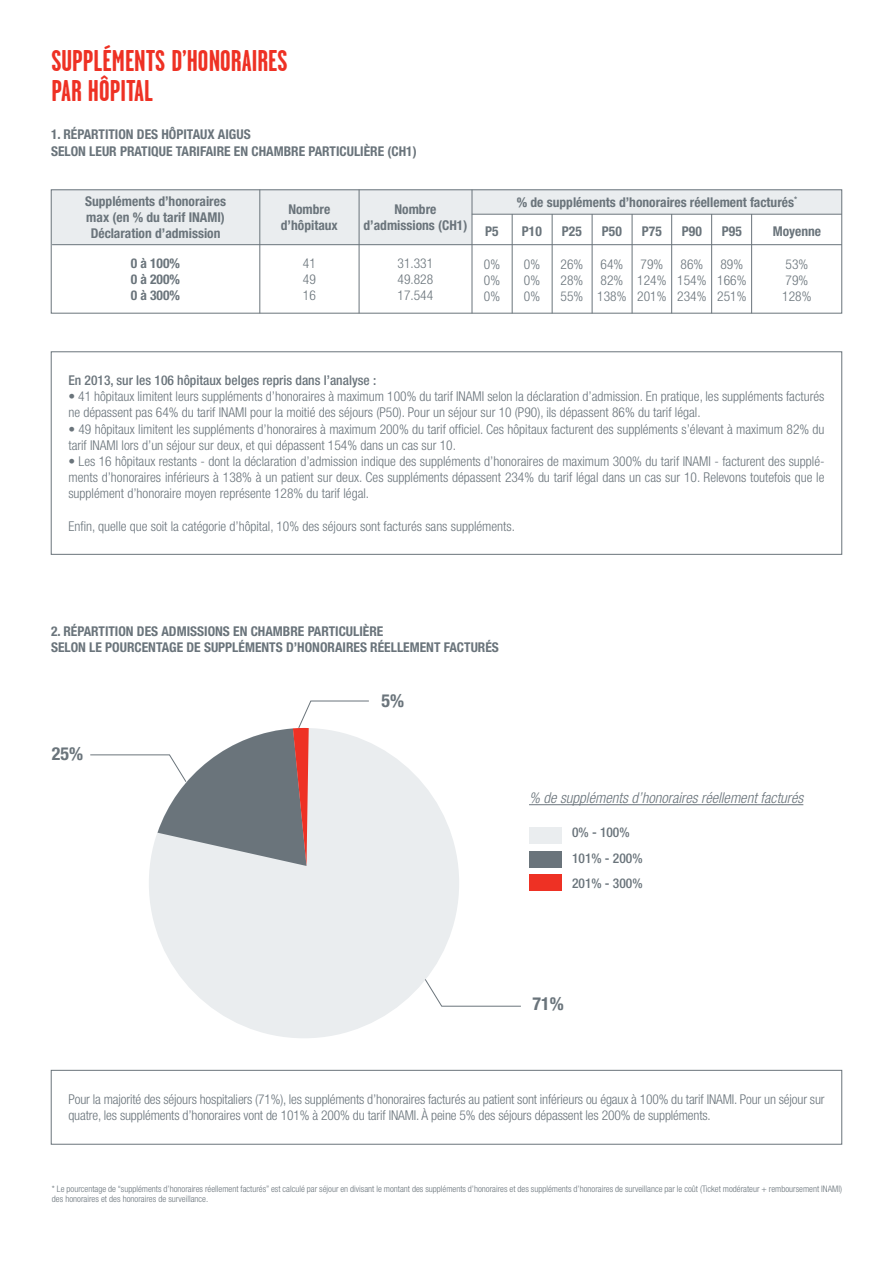
<style>
.page{position:relative;width:893px;height:1263px;background:#fff}
.page>*{position:absolute;margin:0;border:0;box-sizing:border-box;transform-origin:0 0}
.t1{font:700 30px/30px "Garage Gothic";color:#ee3124}
.t2{font:700 condensed 18px "Helvetica Neue LT Std";color:#6a747b}
.t3{font:italic 300 condensed 15px "Helvetica Neue LT Std";color:#6a747b}
.t4{font:300 condensed 13.5px/16.2px "Helvetica Neue LT Std";color:#6a747b}
.t5{font:700 condensed 13.5px/16.2px "Helvetica Neue LT Std";color:#6a747b;text-align:center}
.t6{font:500 condensed 13.5px/25.5px "Helvetica Neue LT Std";color:#6a747b}
.t7{font:300 condensed 9px/10.8px "Helvetica Neue LT Std";color:#6a747b}
</style>
<div class="page">
<div style="left:51px;top:1070px;width:791px;height:74px;border:1px solid #6a747b"></div>
<div style="left:51px;top:190px;width:209px;height:55px;background:#eaedef"></div>
<div style="left:260px;top:190px;width:99px;height:55px;background:#eaedef"></div>
<div style="left:359px;top:190px;width:113px;height:55px;background:#eaedef"></div>
<div style="left:472px;top:190px;width:370px;height:24px;background:#eaedef"></div>
<hr style="left:52px;top:244px;width:790px;height:1px;background:#6a747b">
<hr style="left:260px;top:190px;width:1px;height:123px;background:#6a747b">
<hr style="left:359px;top:190px;width:1px;height:123px;background:#6a747b">
<hr style="left:472px;top:190px;width:1px;height:123px;background:#6a747b">
<hr style="left:512px;top:214px;width:1px;height:99px;background:#6a747b">
<hr style="left:552px;top:214px;width:1px;height:99px;background:#6a747b">
<hr style="left:472px;top:214px;width:370px;height:1px;background:#6a747b">
<hr style="left:592px;top:214px;width:1px;height:99px;background:#6a747b">
<hr style="left:632px;top:214px;width:1px;height:99px;background:#6a747b">
<hr style="left:671px;top:214px;width:1px;height:99px;background:#6a747b">
<hr style="left:711px;top:214px;width:1px;height:99px;background:#6a747b">
<hr style="left:751px;top:214px;width:1px;height:99px;background:#6a747b">
<div style="left:529px;top:874px;width:33px;height:17px;background:#ee3124"></div>
<div style="left:529px;top:851px;width:33px;height:16px;background:#6a747b"></div>
<div style="left:529px;top:827px;width:33px;height:17px;background:#eaedef"></div>
<div style="left:149px;top:728px;width:310px;height:310px;background:#eaedef;border-radius:50%"></div>
<svg style="left:425px;top:979px;width:96px;height:27px"></svg>
<svg style="left:90px;top:701px;width:279px;height:165px"></svg>
<hr style="left:529px;top:804px;width:274px;height:1px;background:#6a747b">
<h1 class="t1" style="left:51px;top:46px;width:238px">SUPPLÉMENTS D’HONORAIRES<br>PAR HÔPITAL</h1>
<p class="t5" style="left:51px;top:126px;width:367px;text-align:left">1. RÉPARTITION DES HÔPITAUX AIGUS<br>SELON LEUR PRATIQUE TARIFAIRE EN CHAMBRE PARTICULIÈRE (CH1)</p>
<p class="t5" style="left:85px;top:193px;width:142px">Suppléments d’honoraires max (en % du tarif INAMI)<br>Déclaration d’admission</p>
<p class="t5" style="left:281px;top:201px;width:58px">Nombre d’hôpitaux</p>
<p class="t5" style="left:363px;top:201px;width:105px">Nombre d’admissions (CH1)</p>
<p class="t5" style="left:131px;top:255px;width:51px;text-align:justify">0 à 100% 0 à 200% 0 à 300%</p>
<p class="t4" style="left:303px;top:255px;width:14px;text-align:justify">41<br>49<br>16</p>
<p class="t4" style="left:398px;top:255px;width:37px;text-align:justify">31.331<br>49.828<br>17.544</p>
<p class="t5" style="left:485px;top:223px;width:15px">P5</p>
<p class="t4" style="left:484px;top:255px;width:18px;text-align:justify">0% 0% 0%</p>
<p class="t5" style="left:517px;top:194px;width:282px">% de suppléments d’honoraires réellement facturés<sup>*</sup></p>
<p class="t5" style="left:522px;top:223px;width:21px">P10</p>
<p class="t4" style="left:524px;top:255px;width:18px;text-align:justify">0% 0% 0%</p>
<p class="t5" style="left:562px;top:223px;width:21px">P25</p>
<p class="t4" style="left:561px;top:255px;width:24px;text-align:justify">26% 28% 55%</p>
<p class="t5" style="left:602px;top:223px;width:21px">P50</p>
<p class="t4" style="left:597px;top:255px;width:31px">64%<br>82%<br>138%</p>
<p class="t5" style="left:642px;top:223px;width:21px">P75</p>
<p class="t4" style="left:637px;top:255px;width:31px">79%<br>124%<br>201%</p>
<p class="t5" style="left:682px;top:223px;width:21px">P90</p>
<p class="t4" style="left:677px;top:255px;width:31px">86%<br>154%<br>234%</p>
<p class="t5" style="left:722px;top:223px;width:21px">P95</p>
<p class="t4" style="left:717px;top:255px;width:31px">89%<br>166%<br>251%</p>
<p class="t5" style="left:773px;top:223px;width:50px">Moyenne</p>
<p class="t4" style="left:782px;top:255px;width:31px">53%<br>79%<br>128%</p>
<p class="t6" style="left:68px;top:367px;width:309px">En 2013, sur les 106 hôpitaux belges repris dans l’analyse :</p>
<p class="t4" style="left:68px;top:388px;width:758px">• 41 hôpitaux limitent leurs suppléments d’honoraires à maximum 100% du tarif INAMI selon la déclaration d’admission. En pratique, les suppléments facturés ne dépassent pas 64% du tarif INAMI pour la moitié des séjours (P50). Pour un séjour sur 10 (P90), ils dépassent 86% du tarif légal.</p>
<p class="t4" style="left:68px;top:421px;width:758px">• 49 hôpitaux limitent les suppléments d’honoraires à maximum 200% du tarif officiel. Ces hôpitaux facturent des suppléments s’élevant à maximum 82% du tarif INAMI lors d’un séjour sur deux, et qui dépassent 154% dans un cas sur 10.</p>
<p class="t4" style="left:68px;top:453px;width:758px;text-align:justify">• Les 16 hôpitaux restants - dont la déclaration d’admission indique des suppléments d’honoraires de maximum 300% du tarif INAMI - facturent des supplé&shy;ments d’honoraires inférieurs à 138% à un patient sur deux. Ces suppléments dépassent 234% du tarif légal dans un cas sur 10. Relevons toutefois que le supplément d’honoraire moyen représente 128% du tarif légal.</p>
<p class="t4" style="left:68px;top:518px;width:448px">Enfin, quelle que soit la catégorie d’hôpital, 10% des séjours sont facturés sans suppléments.</p>
<p class="t5" style="left:51px;top:623px;width:449px;text-align:left">2. RÉPARTITION DES ADMISSIONS EN CHAMBRE PARTICULIÈRE<br>SELON LE POURCENTAGE DE SUPPLÉMENTS D’HONORAIRES RÉELLEMENT FACTURÉS</p>
<h2 class="t2" style="left:52px;top:743px;width:33px">25%</h2>
<h2 class="t2" style="left:382px;top:689px;width:24px">5%</h2>
<p class="t3" style="left:529px;top:789px;width:276px">% de suppléments d’honoraires réellement facturés</p>
<p class="t6" style="left:572px;top:819px;width:72px">0% - 100%<br>101% - 200%<br>201% - 300%</p>
<h2 class="t2" style="left:533px;top:993px;width:33px">71%</h2>
<p class="t4" style="left:68px;top:1091px;width:758px">Pour la majorité des séjours hospitaliers (71%), les suppléments d’honoraires facturés au patient sont inférieurs ou égaux à 100% du tarif INAMI. Pour un séjour sur quatre, les suppléments d’honoraires vont de 101% à 200% du tarif INAMI. À peine 5% des séjours dépassent les 200% de suppléments.</p>
<p class="t7" style="left:52px;top:1183px;width:791px">* Le pourcentage de “suppléments d’honoraires réellement facturés” est calculé par séjour en divisant le montant des suppléments d’honoraires et des suppléments d’honoraires de surveillance par le coût (Ticket modérateur + remboursement INAMI) des honoraires et des honoraires de surveillance.</p>
</div>
